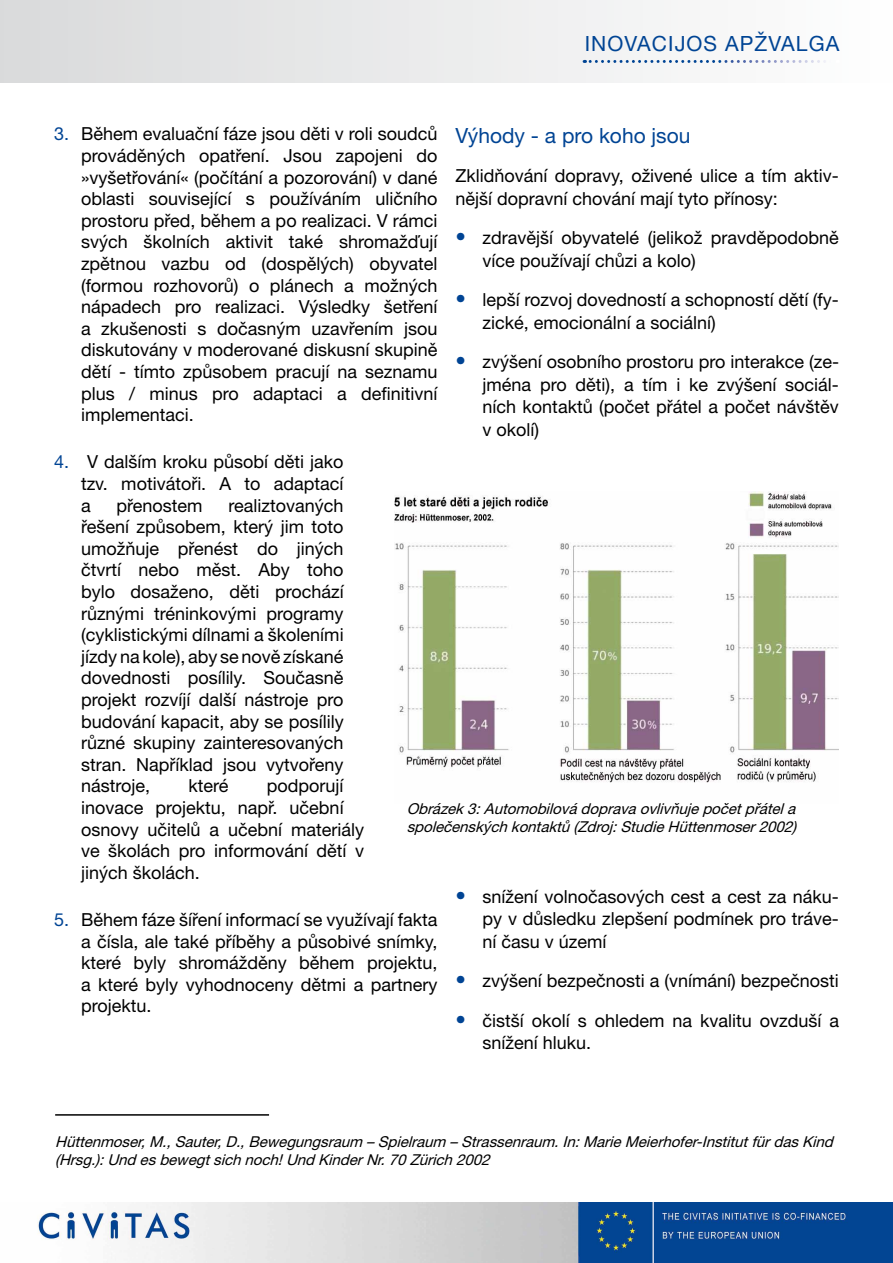
<style>
.page{position:relative;width:893px;height:1263px;background:#fff}
.page>*{position:absolute;margin:0;border:0;box-sizing:border-box;transform-origin:0 0}
.t1{font:21px "Helvetica Neue LT Pro";color:#004494}
.t2{font:21px "Helvetica Neue LT Pro";letter-spacing:.05em;color:#004494}
.t3{font:18px/21.6px "Helvetica Neue LT Pro";color:#000;text-align:justify}
.t4{font:italic 15px/18px "Helvetica Neue LT Pro";color:#000}
.s1{color:#004494}
.s2{font-size:21px;color:#004494}
</style>
<div class="page">
<img style="left:37px;top:1203px;width:856px;height:60px">
<div style="left:0;top:0;width:893px;height:82px;background:linear-gradient(to right,#d9dadb,#fefefe)"></div>
<svg style="left:584px;top:60px;width:247px;height:3px"></svg>
<img style="left:395px;top:491px;width:444px;height:292px">
<hr style="left:55px;top:1114px;width:214px;height:2px;background:#000">
<p class="t2" style="left:585px;top:31px;width:256px">Inovaci jos apžvalga</p>
<p class="t3" style="left:81px;top:123px;width:359px;text-indent:-27px"><span class="s1">3.</span> Během evaluační fáze jsou děti v roli soudců prováděných opatření. Jsou zapojeni do »vyšetřování« (počítání a pozorování) v dané oblasti související s používáním uličního prostoru před, během a po realizaci. V rámci svých školních aktivit také shromažďují zpětnou vazbu od (dospělých) obyvatel (formou rozhovorů) o plánech a možných nápadech pro realizaci. Výsledky šetření a zkušenosti s dočasným uzavřením jsou diskutovány v moderované diskusní skupině dětí - tímto způsobem pracují na seznamu plus / minus pro adaptaci a definitivní implementaci.</p>
<p class="t3" style="left:81px;top:451px;width:265px;text-indent:-27px"><span class="s1">4.</span> V dalším kroku působí děti jako tzv. motivátoři. A to adaptací a</p>
<p class="t1" style="left:455px;top:123px;width:236px">Výhody - a pro koho jsou</p>
<p class="t3" style="left:455px;top:164px;width:385px;line-height:22.5px">Zklidňování dopravy, oživené ulice a tím aktiv&shy;nější dopravní chování mají tyto přínosy:</p>
<p class="t3" style="left:482px;top:226px;width:358px;line-height:22.5px;text-indent:-27px"><span class="s2">•</span> zdravější obyvatelé (jelikož pravděpodobně více používají chůzi a kolo)</p>
<p class="t3" style="left:482px;top:288px;width:358px;line-height:22.5px;text-indent:-27px"><span class="s2">•</span> lepší rozvoj dovedností a schopností dětí (fy&shy;zické, emocionální a sociální)</p>
<p class="t3" style="left:482px;top:350px;width:358px;line-height:22.5px;text-indent:-27px"><span class="s2">•</span> zvýšení osobního prostoru pro interakce (ze&shy;jména pro děti), a tím i ke zvýšení sociál&shy;ních kontaktů (počet přátel a počet návštěv v okolí)</p>
<p class="t3" style="left:81px;top:494px;width:265px;text-indent:148px">realiztovaných řešení způsobem, který jim toto umožňuje přenést do jiných čtvrtí nebo měst. Aby toho bylo dosaženo, děti prochází různými tréninkovými programy (cyklistickými dílnami a školeními jízdy na kole), aby se nově získané dovednosti posílily. Současně projekt rozvíjí další nástroje pro budování kapacit, aby se posílily různé skupiny zainteresovaných stran. Například jsou vytvořeny nástroje,</p>
<p class="t3" style="left:117px;top:494px;width:88px">přenostem</p>
<p class="t3" style="left:81px;top:775px;width:285px;text-align:left;text-indent:186px">podporují inovace projektu, např. učební osnovy učitelů a učební materiály ve školách pro informování dětí v jiných školách.</p>
<p class="t3" style="left:81px;top:908px;width:358px;text-indent:-27px"><span class="s1">5.</span> Během fáze šíření informací se využívají fakta a čísla, ale také příběhy a působivé snímky, které byly shromážděny během projektu, a které byly vyhodnoceny dětmi a partnery projektu.</p>
<p class="t3" style="left:188px;top:775px;width:42px">které</p>
<p class="t4" style="left:407px;top:800px;width:395px">Obrázek3:Automobilovádopravaovlivňujepočetpřátela společenskýchkontaktů(Zdroj:StudieHüttenmoser2002)</p>
<p class="t3" style="left:482px;top:885px;width:358px;line-height:22.5px;text-indent:-27px"><span class="s2">•</span> snížení volnočasových cest a cest za náku&shy;py v důsledku zlepšení podmínek pro tráve&shy;ní času v území</p>
<p class="t3" style="left:455px;top:970px;width:385px"><span class="s2">•</span> zvýšení bezpečnosti a (vnímání) bezpečnosti</p>
<p class="t3" style="left:482px;top:1009px;width:358px;line-height:22.5px;text-indent:-27px"><span class="s2">•</span> čistší okolí s ohledem na kvalitu ovzduší a snížení hluku.</p>
<p class="t4" style="left:55px;top:1132px;width:784px">Hüttenmoser,M.,Sauter,D.,Bewegungsraum –Spielraum –Strassenraum.In:MarieMeierhofer-InstitutfürdasKind (Hrsg.):Und esbewegtsichnoch!Und KinderNr.70Zürich2002</p>
</div>
